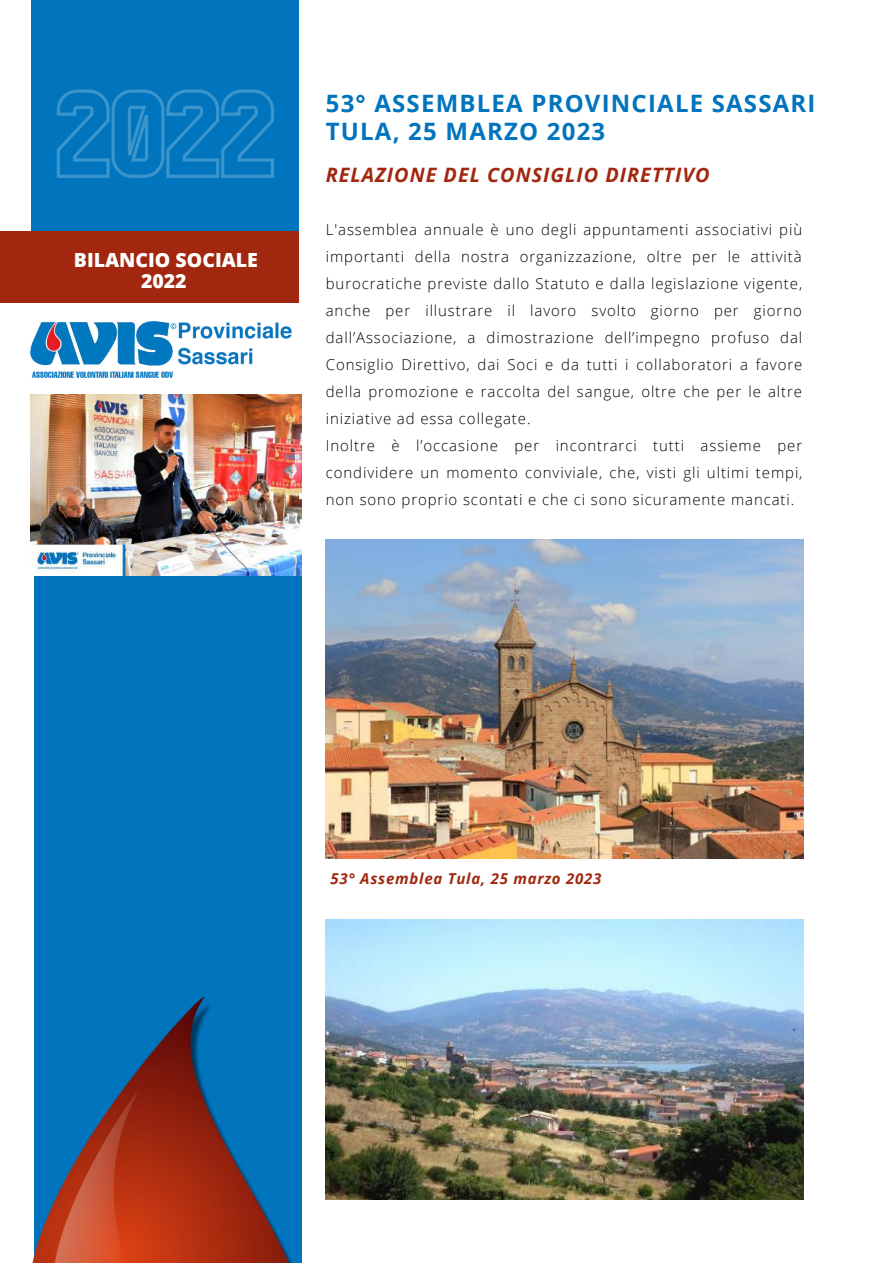
<style>
.page{position:relative;width:893px;height:1264px;background:#fff}
.page>*{position:absolute;margin:0;border:0;box-sizing:border-box;transform-origin:0 0}
.t1{font:700 24px/28px "Open Sans";letter-spacing:.05em;color:#0074bd}
.t2{font:italic 700 19.8px "Open Sans";letter-spacing:.05em;color:#a1270f}
.t3{font:800 19.5px/21.3px "Open Sans";color:#fff;text-align:center}
.t4{font:300 15px/27px "Open Sans";letter-spacing:.06em;color:#000}
.t5{font:italic 700 15px "Open Sans";letter-spacing:.05em;color:#a1270f}
</style>
<div class="page">
<div style="left:31px;top:0;width:267px;height:302px;background:#0074bd"></div>
<img style="left:31px;top:321px;width:261px;height:56px">
<div style="left:34px;top:394px;width:268px;height:868px;background:#0074bd"></div>
<img style="left:32px;top:997px;width:260px;height:265px">
<div style="left:0;top:232px;width:298px;height:71px;background:#a1270f"></div>
<img style="left:31px;top:394px;width:271px;height:181px">
<img style="left:326px;top:539px;width:477px;height:319px">
<img style="left:326px;top:919px;width:477px;height:280px">
<svg style="left:56px;top:89px;width:218px;height:89px"></svg>
<h3 class="t3" style="left:74px;top:248px;width:185px">BILANCIO SOCIALE<br>2022</h3>
<h1 class="t1" style="left:326px;top:89px;width:491px">53° ASSEMBLEA PROVINCIALE SASSARI<br>TULA, 25 MARZO 2023</h1>
<h2 class="t2" style="left:326px;top:161px;width:385px">RELAZIONE DEL CONSIGLIO DIRETTIVO</h2>
<p class="t4" style="left:326px;top:215px;width:478px">L'assemblea annuale è uno degli appuntamenti associativi più importanti della nostra organizzazione, oltre per le attività burocratiche previste dallo Statuto e dalla legislazione vigente, anche per illustrare il lavoro svolto giorno per giorno dall’Associazione, a dimostrazione dell’impegno profuso dal Consiglio Direttivo, dai Soci e da tutti i collaboratori a favore della promozione e raccolta del sangue, oltre che per le altre iniziative ad essa collegate.<br>Inoltre è l’occasione per incontrarci tutti assieme per condividere un momento conviviale, che, visti gli ultimi tempi, non sono proprio scontati e che ci sono sicuramente mancati.</p>
<p class="t5" style="left:330px;top:868px;width:272px">53° Assemblea Tula, 25 marzo 2023</p>
</div>
